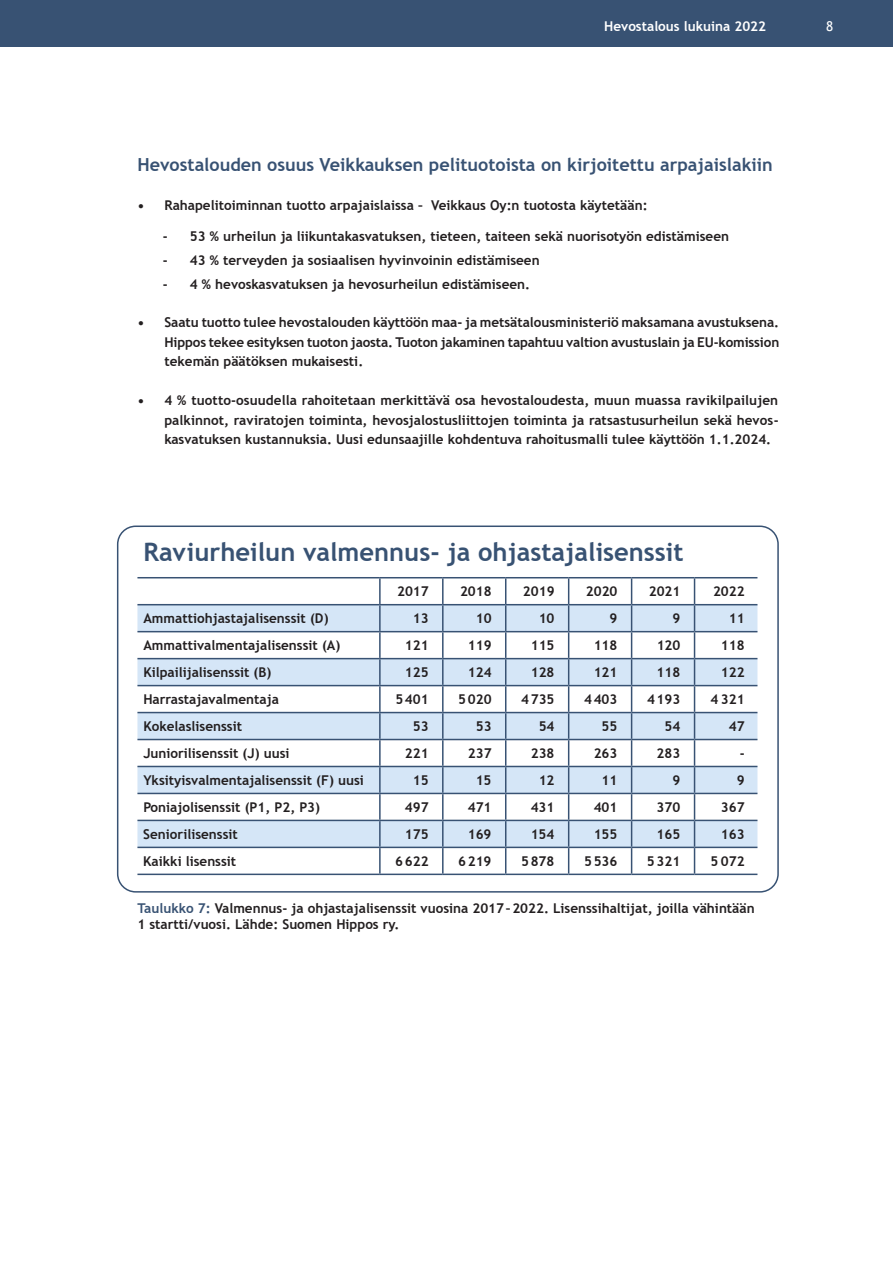
<style>
.page{position:relative;width:893px;height:1263px;background:#fff}
.page>*{position:absolute;margin:0;border:0;box-sizing:border-box;transform-origin:0 0}
.t1{font:700 25.5px "Trebuchet MS";color:#385273}
.t2{font:700 18px "Trebuchet MS";color:#385273}
.t3{font:700 13.5px/27px "Trebuchet MS";color:#231f20;text-align:justify}
.t4{font:700 13.5px "Trebuchet MS";color:#fff}
.t5{font:13.5px "Trebuchet MS";color:#fff}
.s1{color:#385273}
</style>
<div class="page">
<div style="left:0;top:0;width:893px;height:47px;background:#385273"></div>
<hr style="left:137px;top:577px;width:243px;height:1px;background:#385273">
<hr style="left:380px;top:577px;width:63px;height:1px;background:#385273">
<hr style="left:443px;top:577px;width:63px;height:1px;background:#385273">
<hr style="left:506px;top:577px;width:63px;height:1px;background:#385273">
<hr style="left:569px;top:577px;width:63px;height:1px;background:#385273">
<hr style="left:632px;top:577px;width:62px;height:1px;background:#385273">
<hr style="left:694px;top:577px;width:63px;height:1px;background:#385273">
<hr style="left:137px;top:873px;width:243px;height:2px;background:#385273">
<hr style="left:380px;top:873px;width:63px;height:2px;background:#385273">
<hr style="left:443px;top:873px;width:63px;height:2px;background:#385273">
<hr style="left:506px;top:873px;width:63px;height:2px;background:#385273">
<hr style="left:569px;top:873px;width:63px;height:2px;background:#385273">
<hr style="left:632px;top:873px;width:62px;height:2px;background:#385273">
<hr style="left:694px;top:873px;width:63px;height:2px;background:#385273">
<svg style="left:137px;top:578px;width:620px;height:295px"></svg>
<div style="left:117px;top:525px;width:662px;height:367px;border:2px solid #385273;border-radius:18px"></div>
<p class="t4" style="left:604px;top:18px;width:163px">Hevostalous lukuina 2022</p>
<p class="t5" style="left:826px;top:18px;width:9px">8</p>
<h2 class="t2" style="left:137px;top:153px;width:637px">Hevostalouden osuus Veikkauksen pelituotoista on kirjoitettu arpajaislakiin</h2>
<p class="t3" style="left:137px;top:192px;width:512px">• Rahapelitoiminnan tuotto arpajaislaissa – Veikkaus Oy:n tuotosta käytetään:</p>
<p class="t3" style="left:163px;top:222px;width:568px">- 53 % urheilun ja liikuntakasvatuksen, tieteen, taiteen sekä nuorisotyön edistämiseen</p>
<p class="t3" style="left:163px;top:246px;width:378px">- 43 % terveyden ja sosiaalisen hyvinvoinin edistämiseen</p>
<p class="t3" style="left:163px;top:270px;width:369px">- 4 % hevoskasvatuksen ja hevosurheilun edistämiseen.</p>
<p class="t3" style="left:164px;top:312px;width:616px;line-height:19.5px;text-indent:-27px">• Saatu tuotto tulee hevostalouden käyttöön maa- ja metsätalousministeriö maksamana avustuksena.<br>Hippos tekee esityksen tuoton jaosta. Tuoton jakaminen tapahtuu valtion avustuslain ja EU-komission tekemän päätöksen mukaisesti.</p>
<p class="t3" style="left:164px;top:390px;width:616px;line-height:19.5px;text-indent:-27px">• 4 % tuotto-osuudella rahoitetaan merkittävä osa hevostaloudesta, muun muassa ravikilpailujen palkinnot, raviratojen toiminta, hevosjalostusliittojen toiminta ja ratsastusurheilun sekä hevos&shy;kasvatuksen kustannuksia. Uusi edunsaajille kohdentuva rahoitusmalli tulee käyttöön 1.1.2024.</p>
<h1 class="t1" style="left:143px;top:536px;width:542px">Raviurheilun valmennus- ja ohjastajalisenssit</h1>
<p class="t3" style="left:397px;top:578px;width:33px">2017</p>
<p class="t3" style="left:460px;top:578px;width:33px">2018</p>
<p class="t3" style="left:523px;top:578px;width:33px">2019</p>
<p class="t3" style="left:586px;top:578px;width:33px">2020</p>
<p class="t3" style="left:649px;top:578px;width:33px">2021</p>
<p class="t3" style="left:143px;top:605px;width:187px">Ammattiohjastajalisenssit (D)</p>
<p class="t3" style="left:413px;top:605px;width:17px">13</p>
<p class="t3" style="left:476px;top:605px;width:17px">10</p>
<p class="t3" style="left:539px;top:605px;width:17px">10</p>
<p class="t3" style="left:610px;top:605px;width:9px">9</p>
<p class="t3" style="left:672px;top:605px;width:9px">9</p>
<p class="t3" style="left:143px;top:632px;width:199px">Ammattivalmentajalisenssit (A)</p>
<p class="t3" style="left:405px;top:632px;width:25px">121</p>
<p class="t3" style="left:468px;top:632px;width:25px">119</p>
<p class="t3" style="left:531px;top:632px;width:25px">115</p>
<p class="t3" style="left:594px;top:632px;width:25px">118</p>
<p class="t3" style="left:657px;top:632px;width:25px">120</p>
<p class="t3" style="left:143px;top:659px;width:130px">Kilpailijalisenssit (B)</p>
<p class="t3" style="left:405px;top:659px;width:25px">125</p>
<p class="t3" style="left:468px;top:659px;width:25px">124</p>
<p class="t3" style="left:531px;top:659px;width:25px">128</p>
<p class="t3" style="left:594px;top:659px;width:25px">121</p>
<p class="t3" style="left:657px;top:659px;width:25px">118</p>
<p class="t3" style="left:143px;top:686px;width:137px">Harrastajavalmentaja</p>
<p class="t3" style="left:395px;top:686px;width:35px">5401</p>
<p class="t3" style="left:458px;top:686px;width:35px">5020</p>
<p class="t3" style="left:521px;top:686px;width:35px">4735</p>
<p class="t3" style="left:584px;top:686px;width:35px">4403</p>
<p class="t3" style="left:647px;top:686px;width:35px">4193</p>
<p class="t3" style="left:143px;top:713px;width:100px">Kokelaslisenssit</p>
<p class="t3" style="left:413px;top:713px;width:17px">53</p>
<p class="t3" style="left:476px;top:713px;width:17px">53</p>
<p class="t3" style="left:539px;top:713px;width:17px">54</p>
<p class="t3" style="left:602px;top:713px;width:17px">55</p>
<p class="t3" style="left:665px;top:713px;width:17px">54</p>
<p class="t3" style="left:143px;top:740px;width:148px">Juniorilisenssit (J) uusi</p>
<p class="t3" style="left:405px;top:740px;width:25px">221</p>
<p class="t3" style="left:468px;top:740px;width:25px">237</p>
<p class="t3" style="left:531px;top:740px;width:25px">238</p>
<p class="t3" style="left:594px;top:740px;width:25px">263</p>
<p class="t3" style="left:657px;top:740px;width:25px">283</p>
<p class="t3" style="left:143px;top:767px;width:222px">Yksityisvalmentajalisenssit (F) uusi</p>
<p class="t3" style="left:413px;top:767px;width:17px">15</p>
<p class="t3" style="left:476px;top:767px;width:17px">15</p>
<p class="t3" style="left:539px;top:767px;width:17px">12</p>
<p class="t3" style="left:602px;top:767px;width:17px">11</p>
<p class="t3" style="left:672px;top:767px;width:9px">9</p>
<p class="t3" style="left:143px;top:794px;width:178px">Poniajolisenssit (P1, P2, P3)</p>
<p class="t3" style="left:405px;top:794px;width:25px">497</p>
<p class="t3" style="left:468px;top:794px;width:25px">471</p>
<p class="t3" style="left:531px;top:794px;width:25px">431</p>
<p class="t3" style="left:594px;top:794px;width:25px">401</p>
<p class="t3" style="left:657px;top:794px;width:25px">370</p>
<p class="t3" style="left:143px;top:820px;width:96px">Seniorilisenssit</p>
<p class="t3" style="left:405px;top:820px;width:25px">175</p>
<p class="t3" style="left:468px;top:820px;width:25px">169</p>
<p class="t3" style="left:531px;top:820px;width:25px">154</p>
<p class="t3" style="left:594px;top:820px;width:25px">155</p>
<p class="t3" style="left:657px;top:820px;width:25px">165</p>
<p class="t3" style="left:143px;top:847px;width:94px">Kaikki lisenssit</p>
<p class="t3" style="left:395px;top:847px;width:35px">6622</p>
<p class="t3" style="left:458px;top:847px;width:35px">6219</p>
<p class="t3" style="left:521px;top:847px;width:35px">5878</p>
<p class="t3" style="left:584px;top:847px;width:35px">5536</p>
<p class="t3" style="left:647px;top:847px;width:35px">5321</p>
<p class="t3" style="left:710px;top:578px;width:36px;text-align:right">2022<br>11<br>118<br>122<br>4 321<br>47<br>-<br>9<br>367<br>163<br>5 072</p>
<p class="t3" style="left:137px;top:900px;width:619px;line-height:15.6px"><span class="s1">Taulukko 7:</span> Valmennus- ja ohjastajalisenssit vuosina 2017–2022. Lisenssihaltijat, joilla vähintään<br>1 startti/vuosi. Lähde: Suomen Hippos ry.</p>
</div>
